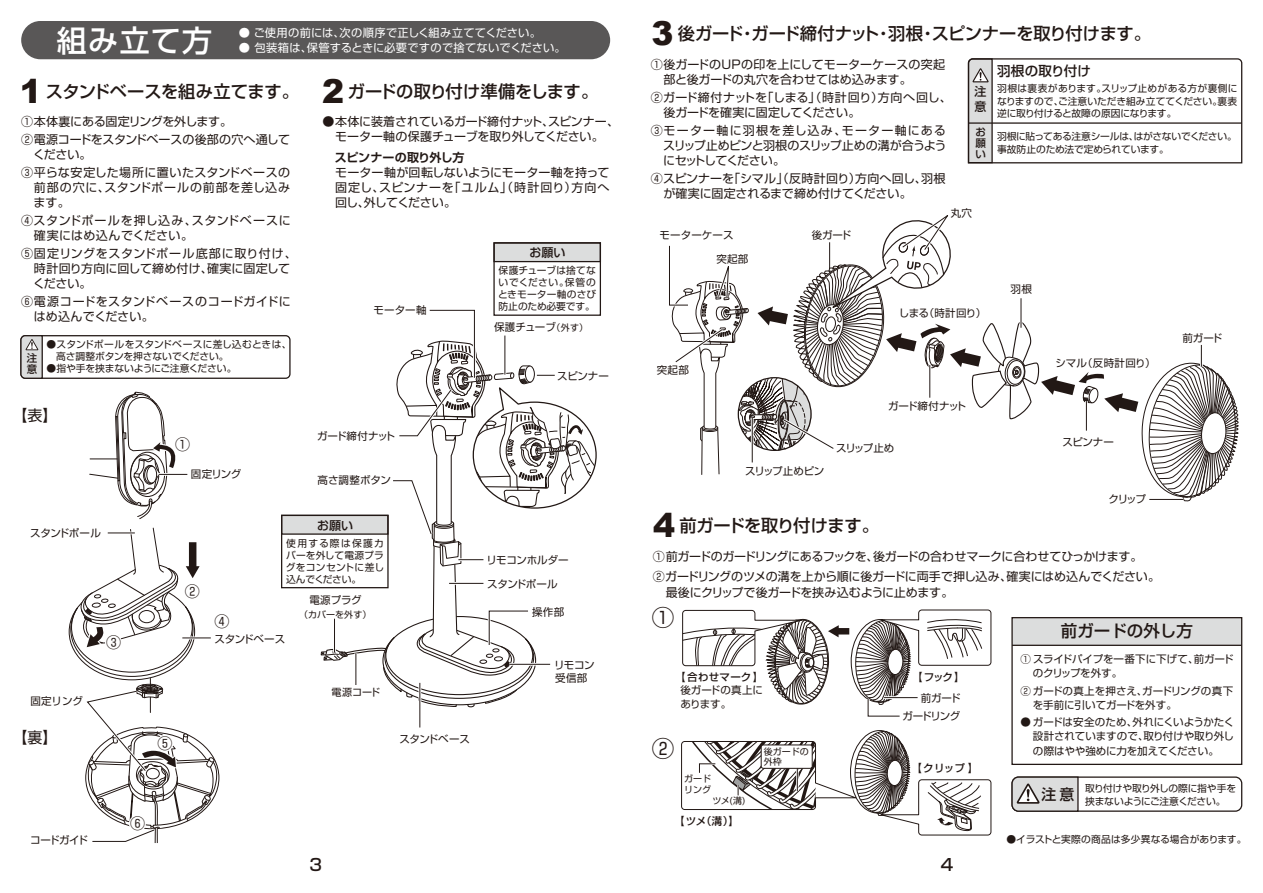
<style>
.page{position:relative;width:1263px;height:893px;background:#fff}
.page>*{position:absolute;margin:0;border:0;box-sizing:border-box;transform-origin:0 0}
.t1{font:500 30px "Shin Go Pro";letter-spacing:.045em;color:#fff}
.t2{font:22.5px "Shin Go Pro";color:#221815}
.t3{font:500 17.25px "Shin Go Pro";letter-spacing:-.015em;color:#221815}
.t4{font:500 16.5px "Shin Go Pro";color:#221815}
.t5{font:15px "Shin Go Pro";color:#221815}
.t6{font:500 13.5px "Shin Go Pro";letter-spacing:.02em;color:#221815}
.t7{font:12px/15px "Shin Go Pro";letter-spacing:-.005em;color:#221815}
.t8{font:12px/18px "Shin Go Pro";letter-spacing:-.025em;color:#221815}
.t9{font:12px/15px "Shin Go Pro";letter-spacing:.045em;color:#221815}
.t10{font:12px/15px "Shin Go Pro";letter-spacing:.03em;color:#221815}
.t11{font:12px/18px "Shin Go Pro";letter-spacing:.02em;color:#221815}
.t12{font:12px/15px "Shin Go Pro";letter-spacing:.055em;color:#221815}
.t13{font:700 12px "Shin Go Pro De";letter-spacing:-.025em;color:#221815}
.t14{font:500 12px/15px "Shin Go Pro";color:#221815}
.t15{font:11.25px "Shin Go Pro";letter-spacing:.025em;color:#fff}
.t16{font:10.5px/14.2px "Shin Go Pro";letter-spacing:-.01em;color:#221815}
.t17{font:500 10.5px/11.1px "Shin Go Pro";letter-spacing:.01em;color:#221815;text-align:justify}
.t18{font:10.5px "Shin Go Pro";letter-spacing:-.03em;color:#221815}
.t19{font:10.5px "Shin Go Pro";letter-spacing:.025em;color:#221815}
.t20{font:10.5px "Shin Go Pro";letter-spacing:-.04em;color:#221815}
.t21{font:10.05px "Shin Go Pro";letter-spacing:-.005em;color:#221815}
.t22{font:9.75px/12px "Shin Go Pro";letter-spacing:-.01em;color:#221815;text-align:justify}
.t23{font:9.75px/12.6px "Shin Go Pro";letter-spacing:-.03em;color:#221815}
.t24{font:9px/10.5px "Shin Go Pro";color:#221815}
.s1{font-family:"Arial";font-weight:900;font-size:33px}
.s2{font-size:9px}
</style>
<div class="page">
<svg style="left:967px;top:58px;width:276px;height:106px"></svg>
<div style="left:21px;top:21px;width:589px;height:38px;background:#595757;border-radius:19px"></div>
<div style="left:20px;top:335px;width:271px;height:44px;border:1px solid #221815;border-radius:4px"></div>
<svg style="left:20px;top:335px;width:23px;height:44px"></svg>
<div style="left:1012px;top:618px;width:230px;height:27px;background:#dcdddd"></div>
<div style="left:1011px;top:617px;width:231px;height:148px;border:1px solid #221815"></div>
<hr style="left:1012px;top:645px;width:230px;height:1px;background:#221815">
<div style="left:1011px;top:776px;width:231px;height:36px;border:1px solid #221815;border-radius:6px"></div>
<svg style="left:1011px;top:776px;width:68px;height:36px;background:#bfbebd"></svg>
<svg style="left:70px;top:377px;width:150px;height:466px"></svg>
<div style="left:105px;top:634px;width:17px;height:17px;background:#fff;border-radius:50%"></div>
<div style="left:281px;top:515px;width:108px;height:20px;background:#dcdddd"></div>
<div style="left:281px;top:515px;width:108px;height:73px;border:1px solid #221815"></div>
<div style="left:493px;top:242px;width:108px;height:20px;background:#dcdddd;border:1px solid #221815"></div>
<div style="left:493px;top:242px;width:108px;height:74px;border:1px solid #221815"></div>
<svg style="left:320px;top:308px;width:277px;height:420px"></svg>
<svg style="left:669px;top:215px;width:570px;height:287px"></svg>
<svg style="left:681px;top:730px;width:311px;height:106px"></svg>
<div style="left:761px;top:745px;width:51px;height:23px;background:#fff;border-radius:2px"></div>
<div style="left:761px;top:745px;width:51px;height:23px;border:1px solid #221815;border-radius:2px"></div>
<svg style="left:682px;top:609px;width:310px;height:108px"></svg>
<h1 class="t1" style="left:57px;top:16px;width:157px">組み立て方</h1>
<p class="t15" style="left:239px;top:24px;width:304px">● ご使用の前には、次の順序で正しく組み立ててください。</p>
<p class="t15" style="left:239px;top:39px;width:329px">● 包装箱は、保管するときに必要ですので捨てないでください。</p>
<h3 class="t3" style="left:20px;top:77px;width:281px"><span class="s1">1</span> スタンドベースを組み立てます。</h3>
<p class="t8" style="left:21px;top:111px;width:271px">① 本体裏にある固定リングを外します。<br>② 電源コードをスタンドベースの後部の穴へ通して</p>
<p class="t11" style="left:21px;top:144px;width:270px;text-indent:12px">ください。<br>③ 平らな安定した場所に置いたスタンドベースの</p>
<p class="t12" style="left:34px;top:178px;width:258px">前部の穴に、スタンドポールの前部を差し込みます。</p>
<p class="t9" style="left:34px;top:211px;width:258px;text-indent:-13px">④ スタンドポールを押し込み、スタンドベースに確実にはめ込んでください。</p>
<p class="t7" style="left:33px;top:244px;width:265px;text-indent:-12px">⑤ 固定リングをスタンドポール底部に取り付け、時計回り方向に回して締め付け、確実に固定してください。</p>
<p class="t10" style="left:34px;top:292px;width:258px;text-indent:-13px">⑥ 電源コードをスタンドベースのコードガイドにはめ込んでください。</p>
<p class="t17" style="left:27px;top:350px;width:12px;line-height:11.6px">注意</p>
<p class="t22" style="left:56px;top:337px;width:237px;text-indent:-10px">●スタンドポールをスタンドベースに差し込むときは、高さ調整ボタンを押さないでください。</p>
<p class="t22" style="left:46px;top:361px;width:192px">●指や手を挟まないようにご注意ください。</p>
<p class="t5" style="left:12px;top:403px;width:47px">【表】</p>
<p class="t5" style="left:175px;top:432px;width:16px">①</p>
<p class="t16" style="left:191px;top:466px;width:52px">固定リング</p>
<h3 class="t3" style="left:322px;top:77px;width:278px"><span class="s1">2</span> ガードの取り付け準備をします。</h3>
<p class="t7" style="left:322px;top:112px;width:298px;text-align:center">● 本体に装着されているガード締付ナット、スピンナー、モーター軸の保護チューブを取り外してください。</p>
<p class="t13" style="left:335px;top:147px;width:131px">スピンナーの取り外し方</p>
<p class="t7" style="left:335px;top:163px;width:276px;text-align:justify">モーター軸が回転しないようにモーター軸を持って固定し、スピンナーを「ユルム」（時計回り）方向へ回し、外してください。</p>
<p class="t16" style="left:373px;top:301px;width:55px">モーター軸</p>
<p class="t16" style="left:317px;top:427px;width:80px">ガード締付ナット</p>
<p class="t16" style="left:318px;top:472px;width:75px">高さ調整ボタン</p>
<p class="t14" style="left:529px;top:244px;width:37px">お願い</p>
<p class="t22" style="left:498px;top:264px;width:100px">保護チューブは捨てないでください。保管のときモーター軸のさび防止のため必要です。</p>
<p class="t16" style="left:494px;top:319px;width:96px">保護チューブ<span class="s2">（外す）</span></p>
<p class="t16" style="left:557px;top:367px;width:53px">スピンナー</p>
<p class="t18" style="left:30px;top:524px;width:72px">スタンドポール</p>
<p class="t16" style="left:31px;top:692px;width:54px">固定リング</p>
<p class="t5" style="left:12px;top:725px;width:47px">【裏】</p>
<p class="t5" style="left:106px;top:630px;width:16px">③</p>
<p class="t5" style="left:185px;top:579px;width:16px">②</p>
<p class="t14" style="left:317px;top:516px;width:37px">お願い</p>
<p class="t5" style="left:215px;top:609px;width:16px">④</p>
<p class="t22" style="left:286px;top:536px;width:100px">使用する際は保護カバーを外して電源プラグをコンセントに差し込んでください。</p>
<p class="t16" style="left:309px;top:592px;width:54px">電源プラグ</p>
<p class="t24" style="left:299px;top:608px;width:74px">（カバーを外す）</p>
<p class="t16" style="left:214px;top:630px;width:72px">スタンドベース</p>
<p class="t5" style="left:158px;top:731px;width:16px">⑤</p>
<p class="t21" style="left:332px;top:684px;width:50px">電源コード</p>
<p class="t16" style="left:399px;top:730px;width:72px">スタンドベース</p>
<p class="t16" style="left:486px;top:552px;width:84px">リモコンホルダー</p>
<p class="t18" style="left:487px;top:575px;width:72px">スタンドポール</p>
<p class="t16" style="left:532px;top:603px;width:34px">操作部</p>
<p class="t16" style="left:554px;top:657px;width:42px;line-height:13.5px">リモコン受信部</p>
<p class="t16" style="left:30px;top:831px;width:59px">コードガイド</p>
<p class="t5" style="left:130px;top:811px;width:16px">⑥</p>
<h3 class="t3" style="left:651px;top:19px;width:501px"><span class="s1">3</span> 後ガード・ガード締付ナット・羽根・スピンナーを取り付けます。</h3>
<p class="t7" style="left:664px;top:55px;width:283px;text-indent:-13px">① 後ガードのUPの印を上にしてモーターケースの突起部と後ガードの丸穴を合わせてはめ込みます。</p>
<p class="t7" style="left:664px;top:88px;width:290px;text-indent:-13px">②ガード締付ナットを「しまる」（時計回り）方向へ回し、後ガードを確実に固定してください。</p>
<p class="t7" style="left:663px;top:121px;width:285px;text-align:justify;text-indent:-12px">③ モーター軸に羽根を差し込み、モーター軸にあるスリップ止めピンと羽根のスリップ止めの溝が合うようにセットしてください。</p>
<p class="t7" style="left:663px;top:169px;width:283px;text-indent:-13px">④ スピンナーを「シマル」（反時計回り）方向へ回し、羽根が確実に固定されるまで締め付けてください。</p>
<p class="t14" style="left:974px;top:82px;width:13px">注意</p>
<p class="t17" style="left:975px;top:125px;width:12px">お願い</p>
<p class="t16" style="left:659px;top:227px;width:76px">モーターケース</p>
<p class="t16" style="left:716px;top:250px;width:34px">突起部</p>
<p class="t16" style="left:657px;top:361px;width:34px">突起部</p>
<p class="t16" style="left:812px;top:227px;width:41px">後ガード</p>
<p class="t16" style="left:951px;top:205px;width:23px">丸穴</p>
<p class="t16" style="left:899px;top:304px;width:89px">しまる（時計回り）</p>
<p class="t16" style="left:888px;top:398px;width:80px">ガード締付ナット</p>
<p class="t16" style="left:836px;top:440px;width:60px">スリップ止め</p>
<p class="t20" style="left:745px;top:462px;width:81px">スリップ止めピン</p>
<h3 class="t3" style="left:653px;top:511px;width:227px"><span class="s1">4</span> 前ガードを取り付けます。</h3>
<p class="t6" style="left:997px;top:60px;width:95px">羽根の取り付け</p>
<p class="t22" style="left:997px;top:81px;width:242px;line-height:12.6px">羽根は裏表があります。スリップ止めがある方が裏側になりますので、ご注意いただき組み立ててください。裏表逆に取り付けると故障の原因になります。</p>
<p class="t23" style="left:997px;top:129px;width:241px">羽根に貼ってある注意シールは、はがさないでください。事故防止のため法で定められています。</p>
<p class="t16" style="left:1010px;top:281px;width:23px">羽根</p>
<p class="t19" style="left:1056px;top:354px;width:101px">シマル（反時計回り）</p>
<p class="t16" style="left:1062px;top:433px;width:53px">スピンナー</p>
<p class="t16" style="left:1108px;top:491px;width:39px">クリップ</p>
<p class="t16" style="left:1182px;top:330px;width:41px">前ガード</p>
<p class="t7" style="left:653px;top:545px;width:509px;line-height:19.5px">① 前ガードのガードリングにあるフックを、後ガードの合わせマークに合わせてひっかけます。<br>② ガードリングのツメの溝を上から順に後ガードに両手で押し込み、確実にはめ込んでください。</p>
<p class="t7" style="left:666px;top:584px;width:289px">最後にクリップで後ガードを挟み込むように止めます。</p>
<h2 class="t2" style="left:652px;top:599px;width:24px">①</h2>
<p class="t17" style="left:675px;top:670px;width:90px">【合わせマーク】</p>
<p class="t16" style="left:680px;top:682px;width:84px;line-height:13.5px">後ガードの真上にあります。</p>
<h2 class="t2" style="left:652px;top:730px;width:24px">②</h2>
<p class="t24" style="left:684px;top:773px;width:28px">ガードリング</p>
<p class="t24" style="left:712px;top:795px;width:35px">ツメ(溝)</p>
<p class="t17" style="left:674px;top:814px;width:66px">【ツメ（溝）】</p>
<p class="t24" style="left:764px;top:746px;width:46px;line-height:9.8px">後ガードの外枠</p>
<p class="t17" style="left:912px;top:670px;width:54px">【フック】</p>
<p class="t16" style="left:921px;top:690px;width:41px">前ガード</p>
<p class="t16" style="left:902px;top:707px;width:59px">ガードリング</p>
<p class="t17" style="left:911px;top:761px;width:68px">【クリップ】</p>
<h3 class="t4" style="left:1061px;top:618px;width:134px">前ガードの外し方</h3>
<p class="t16" style="left:1033px;top:651px;width:202px;text-indent:-12px">① スライドパイプを一番下に下げて、前ガードのクリップを外す。</p>
<p class="t16" style="left:1033px;top:682px;width:202px;text-indent:-12px">② ガードの真上を押さえ、ガードリングの真下を手前に引いてガードを外す。</p>
<p class="t16" style="left:1033px;top:714px;width:203px;text-align:justify;text-indent:-12px">● ガードは安全のため、外れにくいようかたく設計されていますので、取り付けや取り外しの際はやや強めに力を加えてください。</p>
<p class="t23" style="left:1041px;top:781px;width:196px;text-indent:44px">取り付けや取り外しの際に指や手を<sup>注意</sup> 挟まないようにご注意ください。</p>
<p class="t22" style="left:1006px;top:833px;width:242px">●イラストと実際の商品は多少異なる場合があります。</p>
<h3 class="t4" style="left:309px;top:851px;width:14px">3</h3>
<h3 class="t4" style="left:941px;top:851px;width:14px">4</h3>
</div>
